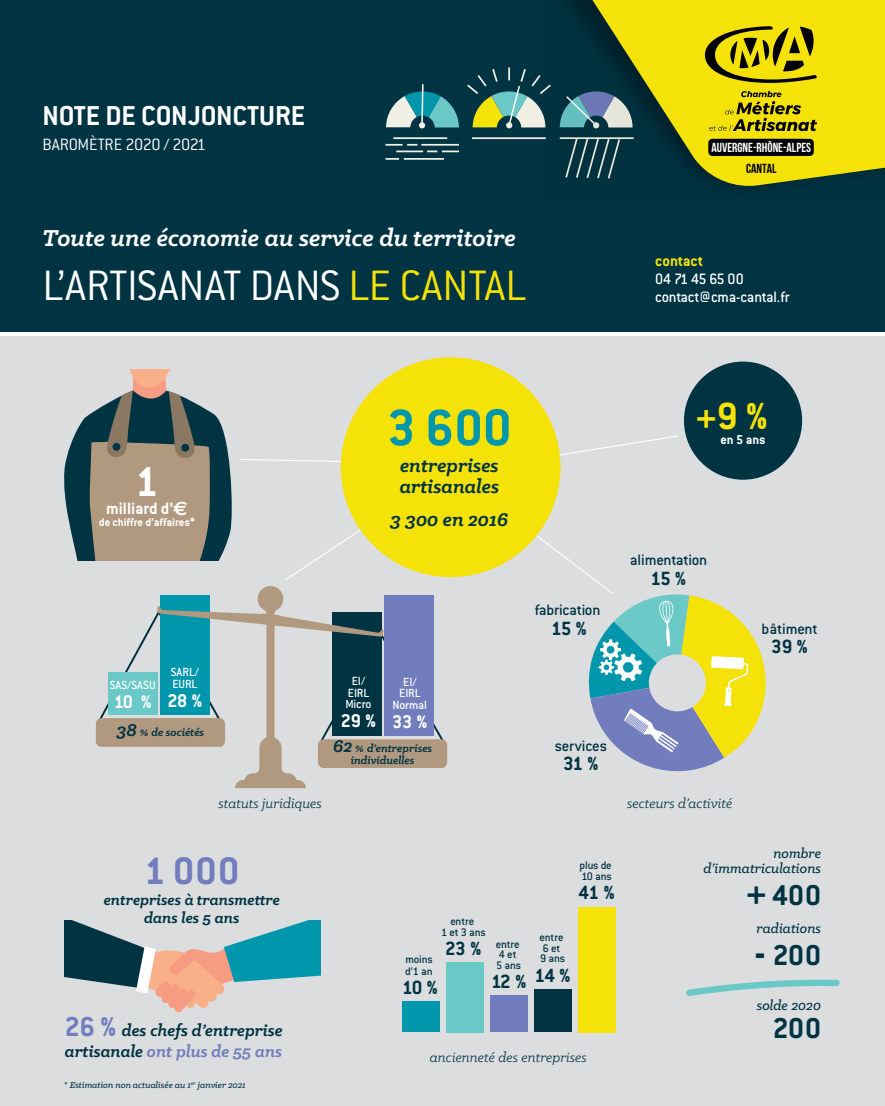
<style>
.page{position:relative;width:885px;height:1106px;background:#fff}
.page>*{position:absolute;margin:0;border:0;box-sizing:border-box;transform-origin:0 0}
.t1{font:700 56.1px "Conduit ITC";color:#0097ad}
.t2{font:300 46.65px "Conduit ITC";color:#fff}
.t3{font:700 46.05px "Conduit ITC";color:#fff}
.t4{font:700 42px "Conduit ITC";color:#717dbd}
.t5{font:700 41.4px "Conduit ITC";color:#f5e209}
.t6{font:700 31.5px "Conduit ITC";letter-spacing:.015em;color:#003443}
.t7{font:700 30px "Conduit ITC";color:#fff}
.t8{font:italic 700 26.1px "Klinic Slab";color:#fff}
.t9{font:italic 700 21px "Klinic Slab";color:#003443}
.t10{font:700 21px "Conduit ITC";letter-spacing:-.05em;color:#003443}
.t11{font:700 20.1px "Conduit ITC";letter-spacing:-.015em;color:#fff}
.t12{font:italic 700 18px/21px "Klinic Slab";color:#003443}
.t13{font:300 18px "Conduit ITC";letter-spacing:-.02em;color:#fff}
.t14{font:700 18px "Conduit ITC";color:#fff}
.t15{font:500 16.5px "Conduit ITC";letter-spacing:-.015em;color:#003443}
.t16{font:italic 700 16.5px/18px "Klinic Slab";color:#003443;text-align:center}
.t17{font:500 16.5px/18px "Conduit ITC";letter-spacing:-.015em;color:#fff;scale:.96 1}
.t18{font:700 16.5px "Conduit ITC";color:#f5e209}
.t19{font:italic 15px "Klinic Slab";color:#003443}
.t20{font:italic 500 15px/15px "Klinic Slab";color:#003443;text-align:right}
.t21{font:700 14.1px "Conduit ITC";color:#fff}
.t22{font:700 13.05px "Bebas Neue";color:#fff}
.t23{font:700 13.05px "Bebas Neue";color:#000001}
.t24{font:500 12.9px/11.6px "Conduit ITC";color:#fff;text-align:center}
.t25{font:700 12.3px "Conduit ITC";color:#fff}
.t26{font:500 12px/10.5px "Conduit ITC";letter-spacing:-.015em;color:#003443}
.t27{font:italic 700 12px/12px "Klinic Slab";color:#003443;text-align:center}
.t28{font:italic 500 9.75px "Klinic Slab";color:#003443}
.s1{color:#f5e209}
.s2{font-size:56.7px}
.s3{font-family:"Euro Sans";font-size:19.5px}
.s4{font-size:19.5px}
.s5{font-size:13.35px}
.s6{font-family:"Conduit ITC";font-style:normal;font-size:30px;color:#717dbd}
.s7{color:#717dbd}
.s8{font-weight:700;font-size:21px}
.s9{font-size:40.5px}
</style>
<div class="page">
<div style="left:0;top:336px;width:884px;height:770px;background:#dcdddf"></div>
<div style="left:0;top:0;width:884px;height:332px;background:#003443"></div>
<hr style="left:393px;top:137px;width:54px;height:2px;background:#f1f0e4">
<svg style="left:385px;top:144px;width:32px;height:2px"></svg>
<hr style="left:421px;top:144px;width:38px;height:2px;background:#f1f0e4">
<svg style="left:427px;top:150px;width:32px;height:2px"></svg>
<hr style="left:396px;top:150px;width:27px;height:2px;background:#f1f0e4">
<hr style="left:404px;top:158px;width:40px;height:2px;background:#f1f0e4">
<svg style="left:385px;top:158px;width:14px;height:2px"></svg>
<hr style="left:472px;top:137px;width:74px;height:2px;background:#f1f0e4">
<svg style="left:386px;top:84px;width:73px;height:44px"></svg>
<svg style="left:467px;top:67px;width:77px;height:61px"></svg>
<svg style="left:544px;top:0;width:208px;height:188px"></svg>
<svg style="left:578px;top:0;width:306px;height:186px;fill:#f5e209"></svg>
<svg style="left:65px;top:921px;width:255px;height:91px"></svg>
<div style="left:578px;top:907px;width:37px;height:125px;background:#f5e209"></div>
<div style="left:534px;top:989px;width:37px;height:43px;background:#003443"></div>
<div style="left:490px;top:995px;width:37px;height:37px;background:#717dbd"></div>
<div style="left:446px;top:962px;width:37px;height:70px;background:#6ac8c7"></div>
<div style="left:402px;top:1001px;width:37px;height:31px;background:#0097ad"></div>
<div style="left:684px;top:361px;width:118px;height:119px;background:#003443;border-radius:50%"></div>
<svg style="left:686px;top:979px;width:154px;height:17px"></svg>
<svg style="left:64px;top:369px;width:707px;height:419px"></svg>
<div style="left:181px;top:444px;width:8px;height:8px;background:#003443;border-radius:50%"></div>
<div style="left:708px;top:139px;width:105px;height:17px;background:#000001;border-radius:4px"></div>
<svg style="left:709px;top:91px;width:108px;height:40px;background:#bbac06"></svg>
<svg style="left:704px;top:26px;width:112px;height:57px;background:#a69906"></svg>
<h3 class="t7" style="left:43px;top:98px;width:264px">NOTE DE CONJONCTURE</h3>
<h3 class="t13" style="left:43px;top:134px;width:165px">BAROMÈTRE 2020 / 2021</h3>
<p class="t22" style="left:711px;top:140px;width:101px">AUVERGNE-RHÔNE-ALPES</p>
<p class="t23" style="left:746px;top:161px;width:32px">CANTAL</p>
<h3 class="t8" style="left:43px;top:221px;width:475px">Toute une économie au service du territoire</h3>
<h2 class="t2" style="left:43px;top:260px;width:485px">L’ARTISANAT DANS <span class="s1">LE CANTAL</span></h2>
<h3 class="t18" style="left:655px;top:251px;width:49px">contact</h3>
<h3 class="t17" style="left:655px;top:269px;width:141px">04 71 45 65 00 contact@cma-cantal.fr</h3>
<h1 class="t1" style="left:387px;top:395px;width:126px">3 60<span class="s2">0</span></h1>
<h3 class="t9" style="left:400px;top:452px;width:100px">entreprises</h3>
<h3 class="t3" style="left:135px;top:455px;width:25px">1</h3>
<h3 class="t9" style="left:399px;top:473px;width:101px">artisanales</h3>
<h3 class="t14" style="left:106px;top:497px;width:83px">milliard d’<span class="s3">e</span></h3>
<p class="t25" style="left:99px;top:515px;width:97px">de chiffre d’affaires*</p>
<h3 class="t9" style="left:390px;top:506px;width:119px">3 300 en 2016</h3>
<p class="t24" style="left:110px;top:679px;width:47px">SAS/SASU</p>
<h3 class="t11" style="left:114px;top:690px;width:39px">10 %</h3>
<p class="t24" style="left:171px;top:666px;width:30px;text-align:left">SARL/<br>EURL</p>
<h3 class="t11" style="left:167px;top:688px;width:37px">28 %</h3>
<p class="t27" style="left:117px;top:726px;width:89px"><span class="s4">38</span> <span class="s5">%</span> de sociétés</p>
<p class="t24" style="left:345px;top:675px;width:27px">EI/<br>EIRL<br>Micro</p>
<h3 class="t11" style="left:341px;top:709px;width:37px">29 %</h3>
<p class="t24" style="left:392px;top:676px;width:36px">EI/<br>EIRL<br>Normal</p>
<h3 class="t11" style="left:392px;top:709px;width:37px">33 %</h3>
<p class="t27" style="left:333px;top:742px;width:101px"><span class="s4">62</span> <span class="s5">%</span> d’entreprises individuelles</p>
<p class="t19" style="left:218px;top:793px;width:105px">statuts juridiques</p>
<h3 class="t5" style="left:696px;top:392px;width:73px">+9 %</h3>
<p class="t21" style="left:720px;top:431px;width:47px">en 5 ans</p>
<h3 class="t15" style="left:535px;top:600px;width:67px">fabrication</h3>
<h3 class="t10" style="left:551px;top:615px;width:37px">15 %</h3>
<h3 class="t15" style="left:629px;top:551px;width:79px">alimentation</h3>
<h3 class="t10" style="left:650px;top:566px;width:37px">15 %</h3>
<h3 class="t15" style="left:761px;top:619px;width:58px">bâtiment</h3>
<h3 class="t10" style="left:771px;top:634px;width:38px">39 %</h3>
<h3 class="t15" style="left:555px;top:736px;width:54px">services</h3>
<h3 class="t10" style="left:563px;top:751px;width:37px">31 %</h3>
<p class="t19" style="left:627px;top:793px;width:107px">secteurs d’activité</p>
<h3 class="t4" style="left:144px;top:846px;width:97px">1 000</h3>
<h3 class="t16" style="left:104px;top:890px;width:178px">entreprises à transmettre dans les 5 ans</h3>
<h3 class="t12" style="left:65px;top:1019px;width:219px"><span class="s6">26 %</span> des chefs d’entreprise artisanale <span class="s7">ont plus de 55 ans</span></h3>
<p class="t28" style="left:64px;top:1078px;width:183px">* Estimation non actualisée au 1<sup>er</sup> janvier 2021</p>
<p class="t26" style="left:441px;top:916px;width:46px;text-align:center">entre<br>1 et 3 ans</p>
<p class="t26" style="left:496px;top:938px;width:26px;text-indent:-51px"><span class="s8">23 %</span> entre<br>4 et<br>5 ans</p>
<h3 class="t10" style="left:491px;top:969px;width:37px">12 %</h3>
<p class="t26" style="left:405px;top:952px;width:29px;line-height:12px">moins d’1 an</p>
<h3 class="t10" style="left:402px;top:975px;width:37px">10 %</h3>
<p class="t26" style="left:579px;top:860px;width:34px">plus de<br>10 ans</p>
<h3 class="t10" style="left:578px;top:880px;width:38px">41 %</h3>
<p class="t26" style="left:539px;top:932px;width:27px">entre<br>6 et<br>9 ans</p>
<h3 class="t10" style="left:534px;top:962px;width:38px">14 %</h3>
<p class="t19" style="left:430px;top:1048px;width:158px">ancienneté des entreprises</p>
<p class="t20" style="left:703px;top:845px;width:119px">nombre d’immatriculations</p>
<h3 class="t6" style="left:746px;top:876px;width:76px"><span class="s9">+</span> 400</h3>
<p class="t20" style="left:756px;top:920px;width:66px">radiations</p>
<h3 class="t6" style="left:754px;top:936px;width:68px"><span class="s9">-</span> 200</h3>
<p class="t20" style="left:756px;top:997px;width:66px">solde 2020</p>
<h3 class="t6" style="left:772px;top:1009px;width:50px">200</h3>
</div>
